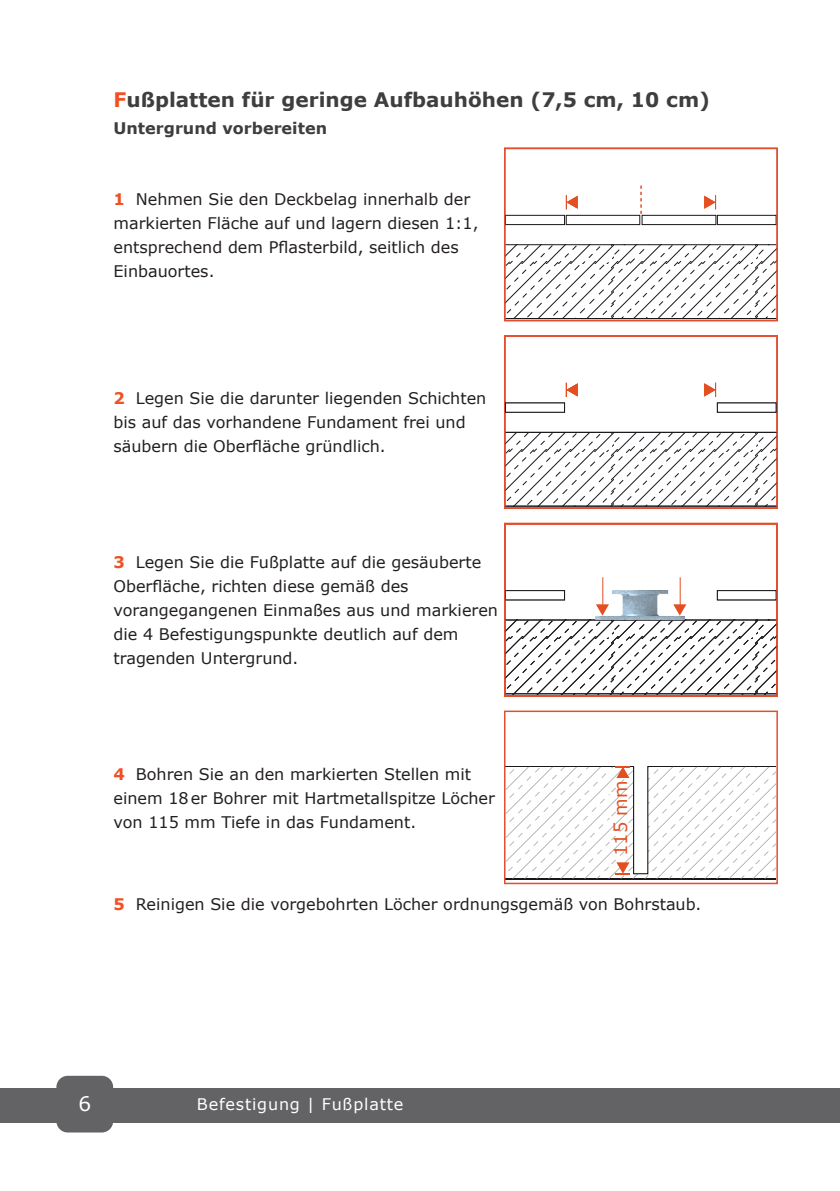
<style>
.page{position:relative;width:840px;height:1191px;background:#fff}
.page>*{position:absolute;margin:0;border:0;box-sizing:border-box;transform-origin:0 0}
.ü2{font:700 20px "Verdana";color:#3e3e3f}
.t1{font:20px "Verdana";color:#fff}
.t2{font:18px "Verdana";color:#e34f21}
.ü2-2{font:16px/24px "Verdana";color:#231f20}
.t3{font:16px "Verdana";letter-spacing:.05em;color:#fff}
.ü2-3{font:700 16px "Verdana";color:#3e3e3f}
.s1{color:#f05022}
.s2{font-weight:700;color:#f05022}
</style>
<div class="page">
<div style="left:0;top:1088px;width:839px;height:34px;background:#636366"></div>
<div style="left:56px;top:1075px;width:57px;height:57px;background:#636366;border-radius:11px"></div>
<svg style="left:506px;top:220px;width:268px;height:98px"></svg>
<hr style="left:505px;top:244px;width:271px;height:1px;background:#1a171c">
<div style="left:505px;top:215px;width:59px;height:10px;background:#fff;border:1px solid #1a171c"></div>
<div style="left:565px;top:215px;width:74px;height:10px;background:#fff;border:1px solid #1a171c"></div>
<div style="left:716px;top:215px;width:59px;height:10px;background:#fff;border:1px solid #1a171c"></div>
<div style="left:641px;top:215px;width:74px;height:10px;background:#fff;border:1px solid #1a171c"></div>
<svg style="left:565px;top:195px;width:12px;height:14px"></svg>
<svg style="left:704px;top:195px;width:11px;height:14px"></svg>
<svg style="left:640px;top:186px;width:1px;height:28px"></svg>
<div style="left:503px;top:148px;width:274px;height:173px;border:2px solid #e34f2e"></div>
<div style="left:503px;top:335px;width:274px;height:174px;border:2px solid #e34f2e"></div>
<svg style="left:505px;top:408px;width:271px;height:99px"></svg>
<hr style="left:505px;top:432px;width:271px;height:1px;background:#1a171c">
<hr style="left:505px;top:505px;width:270px;height:1px;background:#1a171c">
<div style="left:505px;top:403px;width:59px;height:9px;background:#fff"></div>
<div style="left:716px;top:403px;width:59px;height:9px;background:#fff"></div>
<svg style="left:565px;top:383px;width:12px;height:14px"></svg>
<svg style="left:704px;top:383px;width:11px;height:14px"></svg>
<svg style="left:504px;top:522px;width:274px;height:175px"></svg>
<div style="left:503px;top:523px;width:274px;height:173px;border:2px solid #e34f2e"></div>
<svg style="left:505px;top:577px;width:271px;height:118px"></svg>
<img style="left:595px;top:591px;width:89px;height:71px">
<svg style="left:504px;top:710px;width:273px;height:174px"></svg>
<svg style="left:505px;top:760px;width:271px;height:120px"></svg>
<p class="ü2" style="left:113px;top:86px;width:597px"><span class="s1">F</span>ußplatten für geringe Aufbauhöhen (7,5 cm, 10 cm)</p>
<p class="ü2-3" style="left:113px;top:116px;width:215px">Untergrund vorbereiten</p>
<p class="ü2-2" style="left:113px;top:186px;width:366px"><span class="s2">1</span> Nehmen Sie den Deckbelag innerhalb der markierten Fläche auf und lagern diesen 1:1, entsprechend dem Pflasterbild, seitlich des Einbauortes.</p>
<p class="ü2-2" style="left:113px;top:386px;width:374px"><span class="s2">2</span> Legen Sie die darunter liegenden Schichten bis auf das vorhandene Fundament frei und säubern die Oberfläche gründlich.</p>
<p class="ü2-2" style="left:113px;top:550px;width:386px"><span class="s2">3</span> Legen Sie die Fußplatte auf die gesäuberte Oberfläche, richten diese gemäß des vorangegangenen Einmaßes aus und markieren die 4 Befestigungspunkte deutlich auf dem tragenden Untergrund.</p>
<p class="ü2-2" style="left:113px;top:761px;width:383px"><span class="s2">4</span> Bohren Sie an den markierten Stellen mit einem 18er Bohrer mit Hartmetallspitze Löcher von 115 mm Tiefe in das Fundament.</p>
<p class="t2" style="left:608px;top:856px;width:77px;rotate:-90deg">115 mm</p>
<p class="ü2-2" style="left:113px;top:892px;width:589px"><span class="s2">5</span> Reinigen Sie die vorgebohrten Löcher ordnungsgemäß von Bohrstaub.</p>
<p class="t1" style="left:78px;top:1090px;width:14px">6</p>
<p class="t3" style="left:197px;top:1092px;width:208px">Befestigung | Fußplatte</p>
</div>
